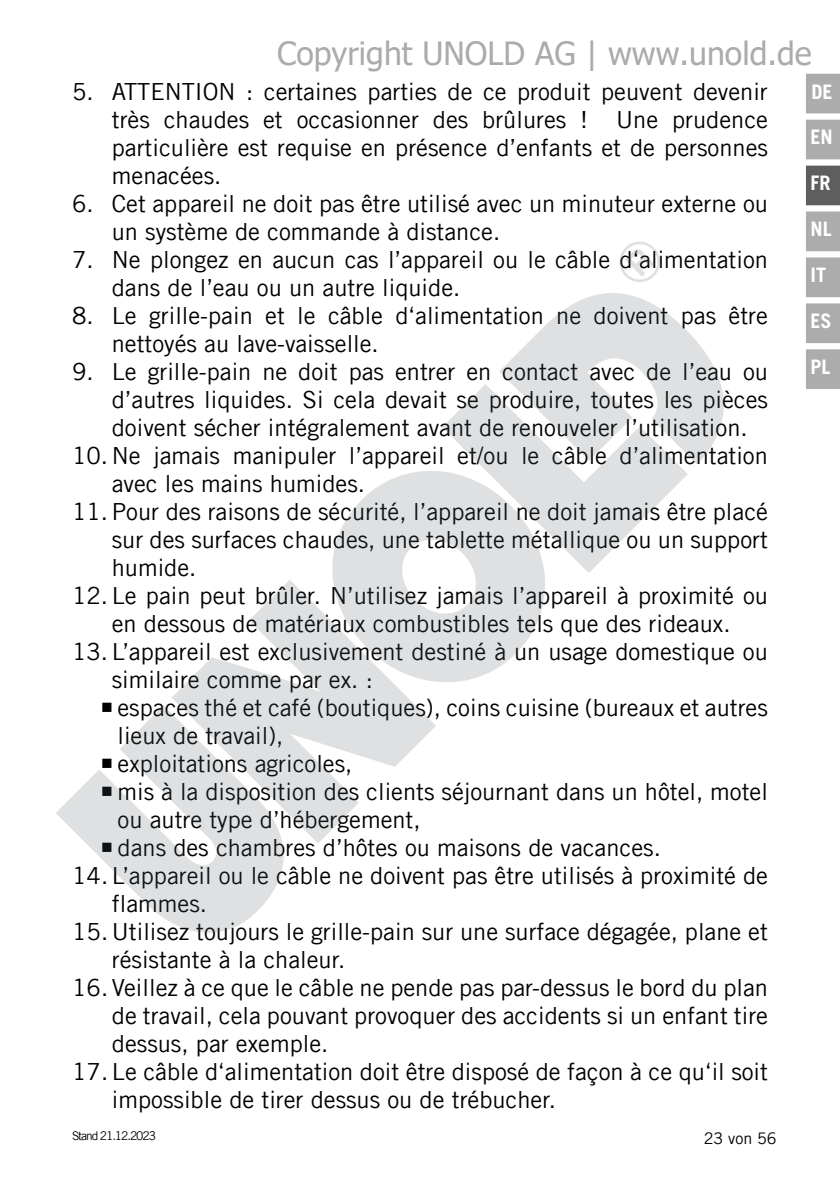
<style>
.page{position:relative;width:840px;height:1191px;background:#fff}
.page>*{position:absolute;margin:0;border:0;box-sizing:border-box;transform-origin:0 0}
.t1{font:32px "Tahoma";color:#ababab}
.t2{font:23.6px/28px "Trade Gothic LT Com";color:#000}
.t3{font:700 20px "Trade Gothic LT Com";color:#fff}
.t4{font:16px "Trade Gothic LT Com";color:#000}
.t5{font:12px "Trade Gothic LT Com";letter-spacing:-.09em;color:#000}
</style>
<div class="page">
<div style="left:805px;top:74px;width:34px;height:39px;background:#acacac"></div>
<div style="left:805px;top:120px;width:34px;height:39px;background:#acacac"></div>
<div style="left:805px;top:166px;width:34px;height:39px;background:#5f5e5e"></div>
<div style="left:805px;top:211px;width:34px;height:40px;background:#acacac;border:2px solid #acacac"></div>
<div style="left:805px;top:257px;width:34px;height:40px;background:#acacac;border:2px solid #acacac"></div>
<div style="left:805px;top:303px;width:34px;height:40px;background:#acacac;border:2px solid #acacac"></div>
<div style="left:805px;top:349px;width:34px;height:40px;background:#acacac;border:2px solid #acacac"></div>
<svg style="left:543px;top:293px;width:181px;height:182px;fill:#dee0e1"></svg>
<svg style="left:442px;top:328px;width:245px;height:245px;fill:#dee0e1"></svg>
<svg style="left:332px;top:428px;width:255px;height:254px;fill:#dee0e1"></svg>
<svg style="left:172px;top:579px;width:264px;height:264px;fill:#dee0e1"></svg>
<svg style="left:56px;top:702px;width:260px;height:231px;fill:#dee0e1"></svg>
<svg style="left:619px;top:241px;width:41px;height:41px"></svg>
<svg style="left:102px;top:703px;width:9px;height:9px"></svg>
<svg style="left:102px;top:758px;width:9px;height:10px"></svg>
<svg style="left:102px;top:786px;width:10px;height:10px"></svg>
<svg style="left:102px;top:842px;width:10px;height:10px"></svg>
<h1 class="t1" style="left:277px;top:32px;width:535px">Copyright UNOLD AG | www.unold.de</h1>
<p class="t2" style="left:112px;top:77px;width:657px;text-align:justify;text-indent:-40px">5. ATTENTION : certaines parties de ce produit peuvent devenir très chaudes et occasionner des brûlures ! Une prudence particulière est requise en présence d’enfants et de personnes menacées.</p>
<p class="t2" style="left:112px;top:189px;width:657px;text-indent:-40px">6. Cet appareil ne doit pas être utilisé avec un minuteur externe ou un système de commande à distance.</p>
<p class="t2" style="left:112px;top:245px;width:657px;text-indent:-40px">7. Ne plongez en aucun cas l’appareil ou le câble d‘alimentation dans de l’eau ou un autre liquide.</p>
<p class="t2" style="left:112px;top:301px;width:657px;text-indent:-40px">8. Le grille-pain et le câble d‘alimentation ne doivent pas être nettoyés au lave-vaisselle.</p>
<p class="t2" style="left:112px;top:357px;width:657px;text-align:justify;text-indent:-40px">9. Le grille-pain ne doit pas entrer en contact avec de l’eau ou d’autres liquides. Si cela devait se produire, toutes les pièces doivent sécher intégralement avant de renouveler l’utilisation.</p>
<p class="t2" style="left:112px;top:441px;width:657px;text-indent:-40px">10. Ne jamais manipuler l’appareil et/ou le câble d’alimentation avec les mains humides.</p>
<p class="t2" style="left:112px;top:497px;width:657px;text-align:justify;text-indent:-40px">11. Pour des raisons de sécurité, l’appareil ne doit jamais être placé sur des surfaces chaudes, une tablette métallique ou un support humide.</p>
<p class="t2" style="left:72px;top:581px;width:697px;text-align:center">12. Le pain peut brûler. N’utilisez jamais l’appareil à proximité ou en dessous de matériaux combustibles tels que des rideaux.</p>
<p class="t2" style="left:112px;top:637px;width:657px;text-indent:-40px">13. L’appareil est exclusivement destiné à un usage domestique ou similaire comme par ex. :<br>espaces thé et café (boutiques), coins cuisine (bureaux et autres lieux de travail),<br>exploitations agricoles,<br>mis à la disposition des clients séjournant dans un hôtel, motel ou autre type d’hébergement,<br>dans des chambres d’hôtes ou maisons de vacances.</p>
<p class="t2" style="left:112px;top:861px;width:657px;text-indent:-40px">14. L’appareil ou le câble ne doivent pas être utilisés à proximité de flammes.</p>
<p class="t2" style="left:112px;top:917px;width:657px;text-indent:-40px">15. Utilisez toujours le grille-pain sur une surface dégagée, plane et résistante à la chaleur.</p>
<p class="t2" style="left:112px;top:973px;width:657px;text-align:justify;text-indent:-40px">16. Veillez à ce que le câble ne pende pas par-dessus le bord du plan de travail, cela pouvant provoquer des accidents si un enfant tire dessus, par exemple.</p>
<p class="t2" style="left:112px;top:1057px;width:657px;text-indent:-40px">17. Le câble d‘alimentation doit être disposé de façon à ce qu‘il soit impossible de tirer dessus ou de trébucher.</p>
<p class="t5" style="left:72px;top:1128px;width:85px">Stand 21.12.2023</p>
<p class="t4" style="left:703px;top:1128px;width:74px">23 von 56</p>
<p class="t3" style="left:811px;top:80px;width:23px">DE</p>
<p class="t3" style="left:810px;top:125px;width:24px">EN</p>
<p class="t3" style="left:810px;top:171px;width:21px">FR</p>
<p class="t3" style="left:810px;top:217px;width:23px">NL</p>
<p class="t3" style="left:810px;top:262px;width:17px">IT</p>
<p class="t3" style="left:810px;top:308px;width:23px">ES</p>
<p class="t3" style="left:810px;top:354px;width:21px">PL</p>
</div>
